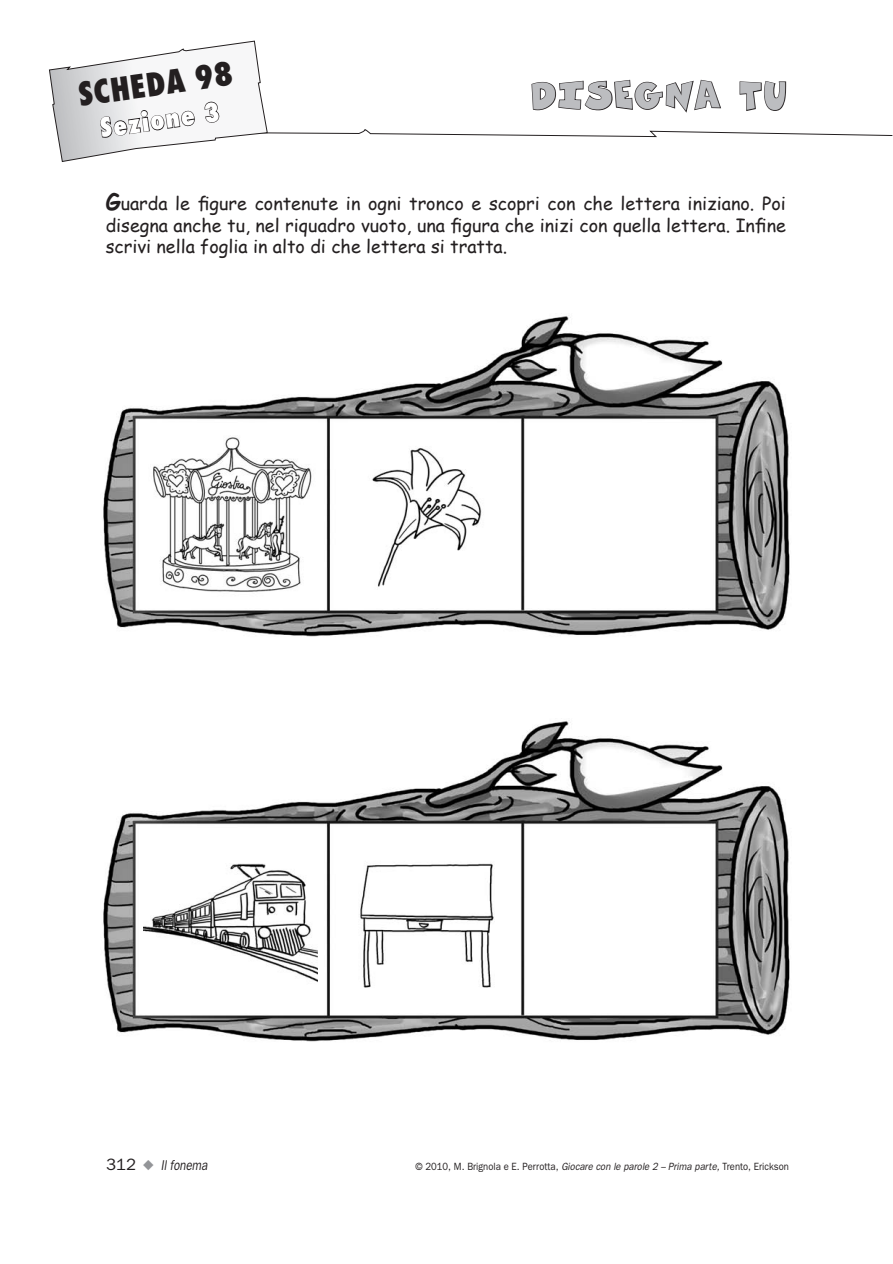
<style>
.page{position:relative;width:893px;height:1264px;background:#fff}
.page>*{position:absolute;margin:0;border:0;box-sizing:border-box;transform-origin:0 0}
.t1{font:31.5px "Comics";letter-spacing:.07em;color:#bcbdc0;scale:.95 1}
.t2{font:800 condensed 31.5px "Futura";color:#231f20}
.t3{font:800 condensed 25.5px "Futura";color:#fff}
.t4{font:18px/21.6px "Comic Sans MS";color:#231f20;text-align:justify}
.t5{font:italic 14.25px "Franklin Gothic";color:#231f20;scale:.8 1}
.t6{font:10.5px "Franklin Gothic";color:#231f20;scale:.9 1}
.s1{font-weight:700;font-size:22.5px}
.s2{font-style:normal;font-size:16.5px}
.s3{color:#939598}
.s4{font-style:italic}
</style>
<div class="page">
<svg style="left:49px;top:41px;width:844px;height:121px"></svg>
<img style="left:103px;top:316px;width:687px;height:321px">
<img style="left:103px;top:721px;width:687px;height:321px">
<img style="left:149px;top:435px;width:170px;height:164px">
<img style="left:358px;top:855px;width:137px;height:136px">
<img style="left:144px;top:842px;width:174px;height:156px">
<img style="left:364px;top:442px;width:126px;height:147px">
<h1 class="t2" style="left:77px;top:81px;width:157px;rotate:-8deg">SCHEDA 98</h1>
<h2 class="t3" style="left:99px;top:117px;width:122px;rotate:-8deg">Sezione 3</h2>
<h1 class="t1" style="left:531px;top:77px;width:271px">DISEGNA TU</h1>
<p class="t4" style="left:106px;top:192px;width:682px"><span class="s1">G</span>uarda le figure contenute in ogni tronco e scopri con che lettera iniziano. Poi disegna anche tu, nel riquadro vuoto, una figura che inizi con quella lettera. Infine scrivi nella foglia in alto di che lettera si tratta.</p>
<p class="t5" style="left:106px;top:1160px;width:128px"><span class="s2">312</span> <span class="s3">◆</span> Il fonema</p>
<p class="t6" style="left:416px;top:1162px;width:416px">© 2010, M. Brignola e E. Perrotta, <span class="s4">Giocare con le parole 2 – Prima parte,</span> Trento, Erickson</p>
</div>
